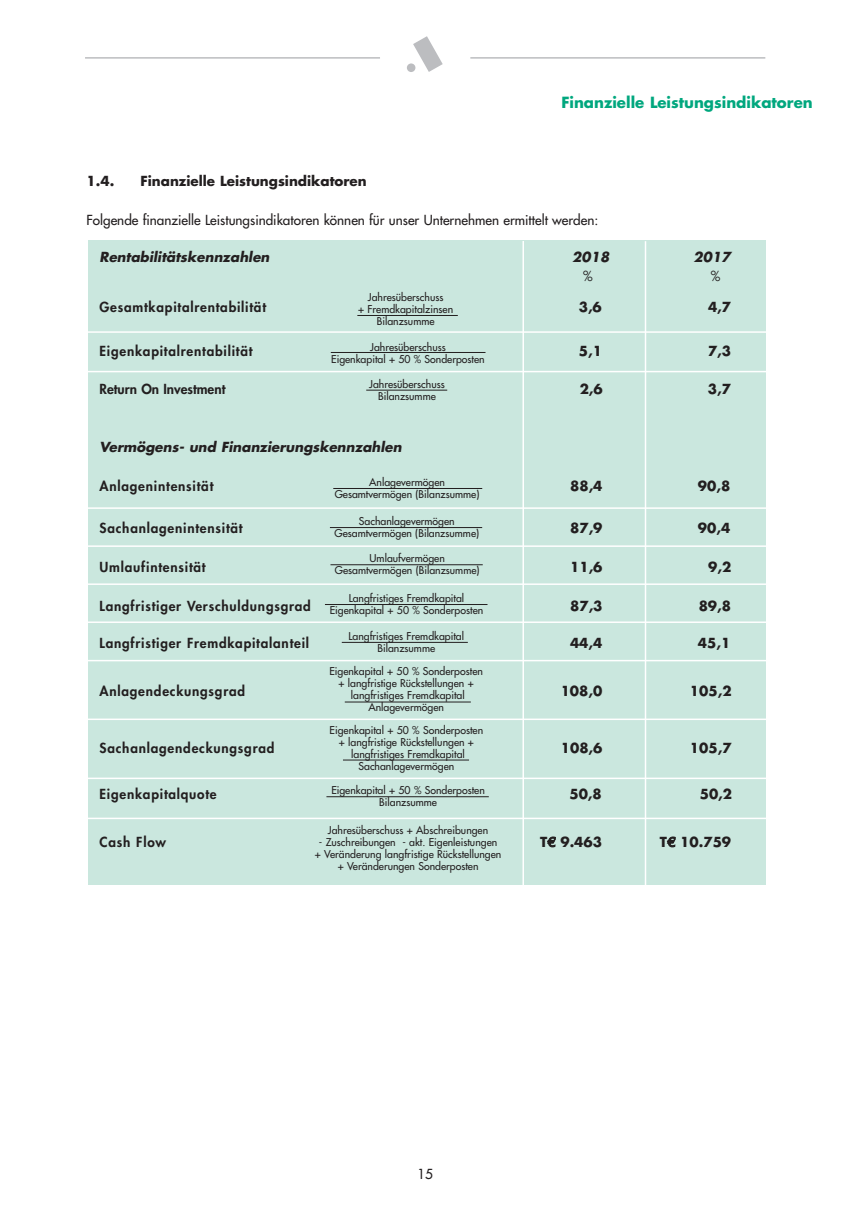
<style>
.page{position:relative;width:849px;height:1220px;background:#fff}
.page>*{position:absolute;margin:0;border:0;box-sizing:border-box;transform-origin:0 0}
.t1{font:700 15px "Futura";color:#00a77e}
.t2{font:800 13.5px "Futura";letter-spacing:.06em;color:#231f20}
.t3{font:700 13.5px "Futura";color:#231f20}
.t4{font:13.5px "Futura";color:#231f20}
.t5{font:italic 700 13.5px "Futura";color:#231f20}
.t6{font:800 13.5px "Futura";color:#231f20}
.t7{font:10.5px/12px "Futura";color:#231f20;text-align:center}
.s1{font-family:"Linotype Euro Font Ato F";font-weight:400}
</style>
<div class="page">
<svg style="left:413px;top:36px;width:30px;height:36px"></svg>
<div style="left:407px;top:63px;width:8px;height:9px;background:#bcbdc0;border-radius:50%"></div>
<hr style="left:85px;top:57px;width:295px;height:2px;background:#bcbdc0">
<hr style="left:470px;top:57px;width:295px;height:2px;background:#bcbdc0">
<div style="left:88px;top:240px;width:677px;height:644px;background:#cae7de"></div>
<hr style="left:357px;top:315px;width:101px;height:1px;background:#231f20">
<hr style="left:331px;top:352px;width:155px;height:1px;background:#231f20">
<hr style="left:366px;top:390px;width:81px;height:1px;background:#231f20">
<hr style="left:333px;top:488px;width:149px;height:1px;background:#231f20">
<hr style="left:330px;top:527px;width:152px;height:1px;background:#231f20">
<hr style="left:330px;top:564px;width:153px;height:1px;background:#231f20">
<hr style="left:325px;top:604px;width:163px;height:1px;background:#231f20">
<hr style="left:342px;top:642px;width:126px;height:1px;background:#231f20">
<hr style="left:345px;top:701px;width:126px;height:1px;background:#231f20">
<hr style="left:343px;top:759px;width:126px;height:1px;background:#231f20">
<hr style="left:326px;top:796px;width:163px;height:1px;background:#231f20">
<hr style="left:645px;top:241px;width:1px;height:649px;background:#fff">
<hr style="left:522px;top:241px;width:2px;height:651px;background:#fff">
<hr style="left:73px;top:331px;width:697px;height:2px;background:#fff">
<hr style="left:73px;top:371px;width:697px;height:1px;background:#fff">
<hr style="left:73px;top:507px;width:697px;height:2px;background:#fff">
<hr style="left:73px;top:545px;width:697px;height:2px;background:#fff">
<hr style="left:73px;top:583px;width:697px;height:2px;background:#fff">
<hr style="left:73px;top:621px;width:697px;height:2px;background:#fff">
<hr style="left:73px;top:660px;width:697px;height:1px;background:#fff">
<hr style="left:73px;top:718px;width:697px;height:2px;background:#fff">
<hr style="left:73px;top:777px;width:697px;height:2px;background:#fff">
<hr style="left:73px;top:817px;width:697px;height:2px;background:#fff">
<h1 class="t1" style="left:561px;top:95px;width:253px">Finanzielle Leistungsindikatoren</h1>
<p class="t3" style="left:87px;top:175px;width:29px">1.4.</p>
<p class="t3" style="left:141px;top:175px;width:228px">Finanzielle Leistungsindikatoren</p>
<p class="t4" style="left:87px;top:213px;width:513px">Folgende finanzielle Leistungsindikatoren können für unser Unternehmen ermittelt werden:</p>
<p class="t5" style="left:100px;top:250px;width:174px">Rentabilitätskennzahlen</p>
<p class="t5" style="left:572px;top:250px;width:41px">2018</p>
<p class="t5" style="left:694px;top:250px;width:39px">2017</p>
<p class="t4" style="left:583px;top:269px;width:11px">%</p>
<p class="t4" style="left:711px;top:269px;width:11px">%</p>
<p class="t2" style="left:100px;top:301px;width:168px">Gesamtkapitalrentabilität</p>
<p class="t3" style="left:579px;top:301px;width:25px">3,6</p>
<p class="t3" style="left:708px;top:301px;width:25px">4,7</p>
<p class="t2" style="left:100px;top:344px;width:154px">Eigenkapitalrentabilität</p>
<p class="t3" style="left:579px;top:344px;width:25px">5,1</p>
<p class="t3" style="left:708px;top:344px;width:25px">7,3</p>
<p class="t6" style="left:100px;top:383px;width:127px">Return On Investment</p>
<p class="t3" style="left:580px;top:383px;width:25px">2,6</p>
<p class="t3" style="left:708px;top:383px;width:25px">3,7</p>
<p class="t7" style="left:358px;top:292px;width:96px">Jahresüberschuss<br>+ Fremdkapitalzinsen<br>Bilanzsumme</p>
<p class="t7" style="left:331px;top:341px;width:155px">Jahresüberschuss<br>Eigenkapital + 50 % Sonderposten</p>
<p class="t7" style="left:369px;top:379px;width:77px">Jahresüberschuss<br>Bilanzsumme</p>
<p class="t5" style="left:100px;top:441px;width:306px">Vermögens- und Finanzierungskennzahlen</p>
<p class="t2" style="left:100px;top:480px;width:115px">Anlagenintensität</p>
<p class="t3" style="left:570px;top:480px;width:34px">88,4</p>
<p class="t3" style="left:698px;top:480px;width:34px">90,8</p>
<p class="t2" style="left:100px;top:521px;width:145px">Sachanlagenintensität</p>
<p class="t3" style="left:570px;top:522px;width:34px">87,9</p>
<p class="t3" style="left:698px;top:522px;width:34px">90,4</p>
<p class="t2" style="left:100px;top:560px;width:108px">Umlaufintensität</p>
<p class="t3" style="left:570px;top:560px;width:34px">11,6</p>
<p class="t3" style="left:708px;top:560px;width:25px">9,2</p>
<p class="t2" style="left:100px;top:599px;width:213px">Langfristiger Verschuldungsgrad</p>
<p class="t3" style="left:570px;top:599px;width:34px">87,3</p>
<p class="t3" style="left:699px;top:599px;width:34px">89,8</p>
<p class="t2" style="left:100px;top:636px;width:211px">Langfristiger Fremdkapitalanteil</p>
<p class="t3" style="left:570px;top:636px;width:34px">44,4</p>
<p class="t3" style="left:698px;top:636px;width:34px">45,1</p>
<p class="t2" style="left:100px;top:684px;width:147px">Anlagendeckungsgrad</p>
<p class="t3" style="left:561px;top:684px;width:43px">108,0</p>
<p class="t3" style="left:690px;top:684px;width:43px">105,2</p>
<p class="t7" style="left:335px;top:476px;width:146px">Anlagevermögen<br>Gesamtvermögen (Bilanzsumme)</p>
<p class="t7" style="left:335px;top:515px;width:146px">Sachanlagevermögen<br>Gesamtvermögen (Bilanzsumme)</p>
<p class="t7" style="left:335px;top:553px;width:146px">Umlaufvermögen<br>Gesamtvermögen (Bilanzsumme)</p>
<p class="t7" style="left:330px;top:593px;width:155px">Langfristiges Fremdkapital<br>Eigenkapital + 50 % Sonderposten</p>
<p class="t7" style="left:349px;top:630px;width:117px">Langfristiges Fremdkapital<br>Bilanzsumme</p>
<p class="t7" style="left:329px;top:666px;width:155px">Eigenkapital + 50 % Sonderposten + langfristige Rückstellungen + langfristiges Fremdkapital<br>Anlagevermögen</p>
<p class="t7" style="left:330px;top:724px;width:155px">Eigenkapital + 50 % Sonderposten + langfristige Rückstellungen + langfristiges Fremdkapital<br>Sachanlagevermögen</p>
<p class="t7" style="left:331px;top:785px;width:155px">Eigenkapital + 50 % Sonderposten<br>Bilanzsumme</p>
<p class="t7" style="left:328px;top:825px;width:162px">Jahresüberschuss + Abschreibungen</p>
<p class="t7" style="left:315px;top:837px;width:188px">- Zuschreibungen - akt. Eigenleistungen + Veränderung langfristige Rückstellungen + Veränderungen Sonderposten</p>
<p class="t2" style="left:100px;top:741px;width:176px">Sachanlagendeckungsgrad</p>
<p class="t3" style="left:561px;top:741px;width:43px">108,6</p>
<p class="t3" style="left:690px;top:741px;width:43px">105,7</p>
<p class="t2" style="left:100px;top:787px;width:119px">Eigenkapitalquote</p>
<p class="t3" style="left:569px;top:787px;width:34px">50,8</p>
<p class="t3" style="left:700px;top:787px;width:34px">50,2</p>
<p class="t2" style="left:100px;top:835px;width:68px">Cash Flow</p>
<p class="t3" style="left:540px;top:835px;width:63px">T<span class="s1">e</span> 9.463</p>
<p class="t3" style="left:660px;top:835px;width:73px">T<span class="s1">e</span> 10.759</p>
<p class="t4" style="left:417px;top:1167px;width:17px">15</p>
</div>
